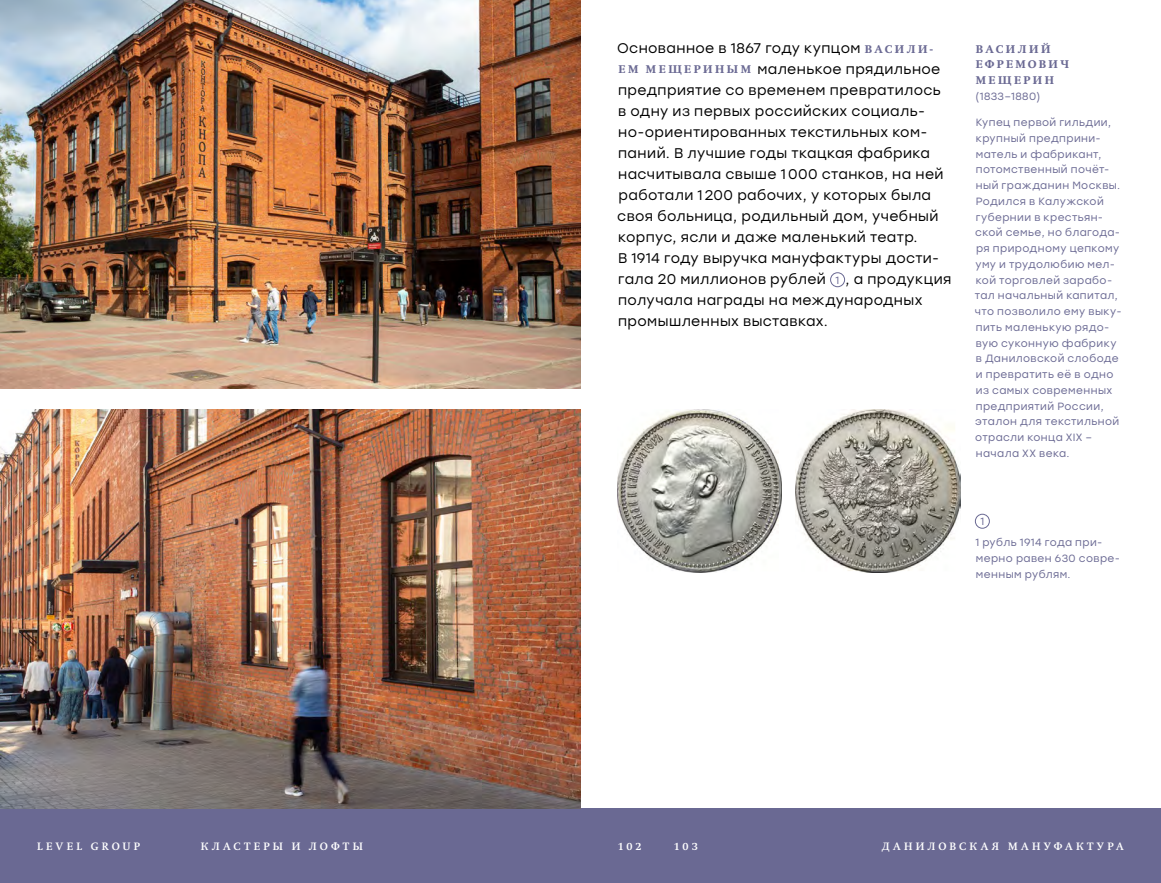
<style>
.page{position:relative;width:1161px;height:883px;background:#fff}
.page>*{position:absolute;margin:0;border:0;box-sizing:border-box;transform-origin:0 0}
.t1{font:14px/21px "Stolzl";letter-spacing:.025em;color:#000}
.t2{font:800 10.85px/15.8px "Swift";letter-spacing:.225em;color:#6a6993}
.t3{font:10.5px/15.8px "Stolzl";letter-spacing:.035em;color:#6a6993}
.t4{font:700 10.5px "Swift";letter-spacing:.3em;color:#fff}
.s1{font-family:"Swift";font-weight:800;font-size:10.85px;color:#6a6993}
.s2{font-size:10.5px;color:#6a6993}
</style>
<div class="page">
<div style="left:580px;top:809px;width:581px;height:74px;background:#6a6993"></div>
<div style="left:0;top:809px;width:580px;height:74px;background:#6a6993"></div>
<img style="left:0;top:0;width:580px;height:388px">
<img style="left:0;top:410px;width:580px;height:399px">
<div style="left:830px;top:272px;width:15px;height:15px;border:1px solid #6a6993;border-radius:50%"></div>
<img style="left:618px;top:410px;width:163px;height:162px">
<img style="left:795px;top:410px;width:165px;height:162px">
<div style="left:975px;top:514px;width:15px;height:15px;border:1px solid #6a6993;border-radius:50%"></div>
<p class="t1" style="left:617px;top:37px;width:336px">Основанное в 1867 году купцом <span class="s1">В А С И Л И -<br>Е М М Е Щ Е Р И Н Ы М</span> маленькое прядильное предприятие со временем превратилось в одну из первых российских социаль&shy;но-ориентированных текстильных ком&shy;паний. В лучшие годы ткацкая фабрика насчитывала свыше 1 000 станков, на ней работали 1 200 рабочих, у которых была своя больница, родильный дом, учебный корпус, ясли и даже маленький театр.<br>В 1914 году выручка мануфактуры дости&shy;гала 20 миллионов рублей <span class="s2">1</span> , а продукция получала награды на международных промышленных выставках.</p>
<p class="t2" style="left:976px;top:41px;width:95px">ВАСИЛИЙ<br>ЕФРЕМОВИЧ<br>МЕЩЕРИН</p>
<p class="t3" style="left:975px;top:88px;width:66px">(1833–1880)</p>
<p class="t3" style="left:975px;top:114px;width:148px">Купец первой гильдии, крупный предприни&shy;матель и фабрикант, потомственный почёт&shy;ный гражданин Москвы.<br>Родился в Калужской губернии в крестьян&shy;ской семье, но благода&shy;ря природному цепкому уму и трудолюбию мел&shy;кой торговлей зарабо&shy;тал начальный капитал, что позволило ему выку&shy;пить маленькую рядо&shy;вую суконную фабрику в Даниловской слободе и превратить её в одно из самых современных предприятий России, эталон для текстильной отраcли конца XIX – начала XX века.</p>
<p class="t3" style="left:975px;top:510px;width:129px;line-height:21px;text-indent:5px">1<br>1 рубль 1914 года при-</p>
<p class="t3" style="left:976px;top:550px;width:146px">мерно равен 630 совре&shy;менным рублям.</p>
<p class="t4" style="left:37px;top:840px;width:104px">LEVEL GROUP</p>
<p class="t4" style="left:201px;top:840px;width:32px">Кластеры ластеры</p>
<p class="t4" style="left:292px;top:840px;width:30px">и лофты</p>
<p class="t4" style="left:618px;top:840px;width:25px">102</p>
<p class="t4" style="left:674px;top:840px;width:26px">103</p>
<p class="t4" style="left:882px;top:840px;width:14px">Д анило</p>
<p class="t4" style="left:949px;top:840px;width:13px">в ская</p>
<p class="t4" style="left:1008px;top:840px;width:12px">мануфактура</p>
</div>
